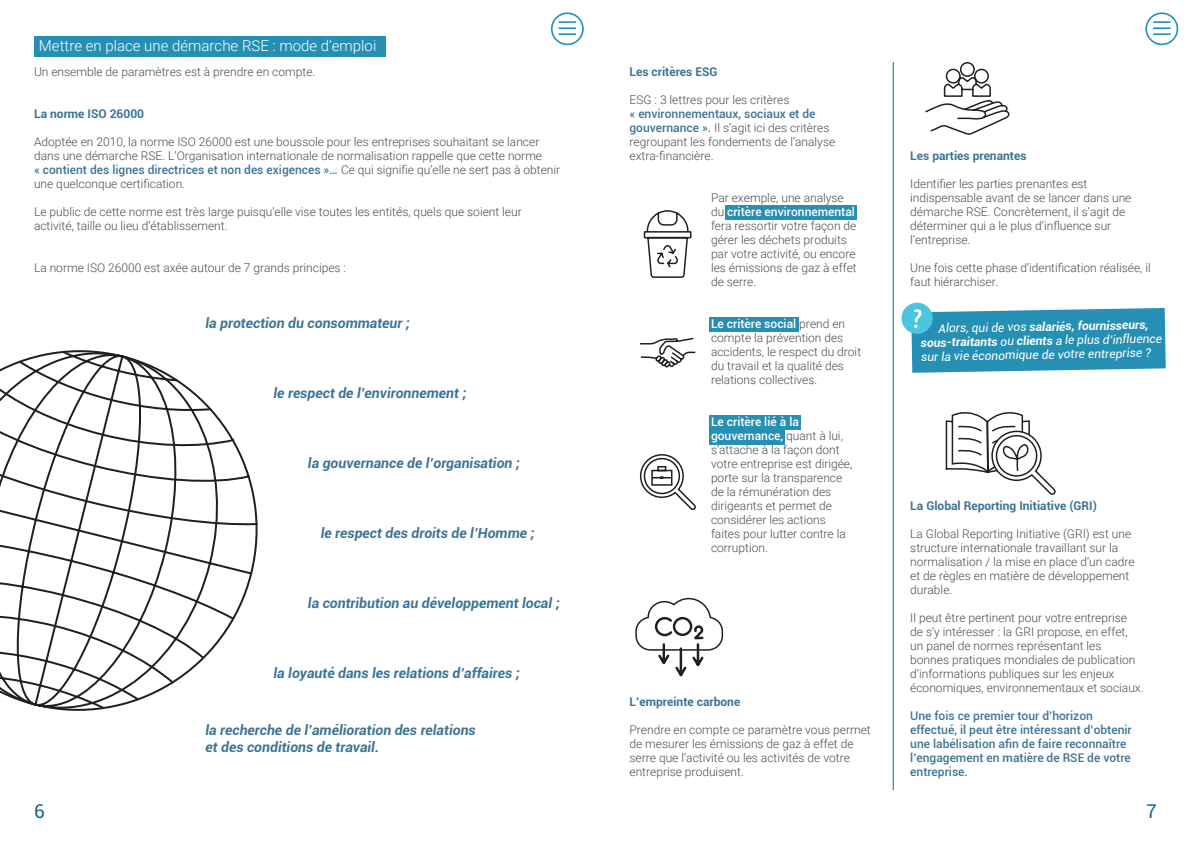
<style>
.page{position:relative;width:1191px;height:842px;background:#fff}
.page>*{position:absolute;margin:0;border:0;box-sizing:border-box;transform-origin:0 0}
.t1{font:19px "Roboto";color:#166587}
.Edito{font:300 15px "Roboto";color:#fff}
.Edito-2{font:italic 700 14px/16.8px "Roboto";color:#3d7494}
.Edito-3{font:300 12px/14px "Roboto";color:#4b4c4d}
.Edito-4{font:500 12px/14px "Roboto";color:#3d7494}
.Edito-5{font:700 12px "Roboto";color:#3d7494}
.t2{font:italic 12px/14px "Roboto";color:#fff}
.t3{font:italic 700 12px "Roboto";color:#fff}
.s1{font-weight:500;color:#3d7494}
.s2{font-weight:500;color:#fff}
.s3{font-weight:400}
.s4{font-weight:700}
</style>
<div class="page">
<div style="left:34px;top:36px;width:352px;height:20px;background:#2590b3"></div>
<div style="left:725px;top:205px;width:132px;height:15px;background:#2590b3"></div>
<div style="left:709px;top:317px;width:89px;height:15px;background:#2590b3"></div>
<div style="left:709px;top:415px;width:92px;height:14px;background:#2590b3"></div>
<div style="left:709px;top:429px;width:76px;height:15px;background:#2590b3"></div>
<svg style="left:635px;top:597px;width:89px;height:80px"></svg>
<svg style="left:643px;top:210px;width:49px;height:68px"></svg>
<svg style="left:640px;top:337px;width:56px;height:31px"></svg>
<svg style="left:639px;top:454px;width:57px;height:56px"></svg>
<svg style="left:925px;top:62px;width:85px;height:73px"></svg>
<div style="left:901px;top:303px;width:31px;height:31px;background:#4cc6e0;border-radius:50%"></div>
<svg style="left:911px;top:308px;width:254px;height:65px;background:#3599b9"></svg>
<svg style="left:945px;top:412px;width:111px;height:83px"></svg>
<svg style="left:0;top:350px;width:253px;height:361px"></svg>
<hr style="left:892px;top:62px;width:1px;height:728px;background:#166587">
<svg style="left:1153px;top:21px;width:17px;height:14px"></svg>
<div style="left:1145px;top:12px;width:33px;height:33px;border:2px solid #2590b3;border-radius:50%"></div>
<svg style="left:558px;top:21px;width:18px;height:14px"></svg>
<div style="left:551px;top:12px;width:33px;height:33px;border:2px solid #2590b3;border-radius:50%"></div>
<p class="Edito" style="left:39px;top:35px;width:339px">Mettre en place une démarche RSE : mode d’emploi</p>
<p class="Edito-3" style="left:34px;top:64px;width:283px">Un ensemble de paramètres est à prendre en compte.</p>
<p class="Edito-5" style="left:34px;top:105px;width:112px">La norme ISO 26000</p>
<p class="Edito-3" style="left:34px;top:134px;width:527px">Adoptée en 2010, la norme ISO 26000 est une boussole pour les entreprises souhaitant se lancer dans une démarche RSE. L’Organisation internationale de normalisation rappelle que cette norme<br><span class="s1">« contient des lignes directrices et non des exigences »…</span> Ce qui signifie qu’elle ne sert pas à obtenir une quelconque certification.</p>
<p class="Edito-3" style="left:34px;top:204px;width:489px">Le public de cette norme est très large puisqu’elle vise toutes les entités, quels que soient leur activité, taille ou lieu d’établissement.</p>
<p class="Edito-3" style="left:34px;top:260px;width:313px">La norme ISO 26000 est axée autour de 7 grands principes :</p>
<p class="Edito-2" style="left:205px;top:314px;width:206px">la protection du consommateur ;</p>
<p class="Edito-2" style="left:273px;top:384px;width:194px">le respect de l’environnement ;</p>
<p class="Edito-2" style="left:308px;top:454px;width:213px">la gouvernance de l’organisation ;</p>
<p class="Edito-2" style="left:321px;top:524px;width:215px">le respect des droits de l’Homme ;</p>
<p class="Edito-2" style="left:308px;top:594px;width:253px">la contribution au développement local ;</p>
<p class="Edito-2" style="left:273px;top:664px;width:248px">la loyauté dans les relations d’affaires ;</p>
<p class="Edito-2" style="left:205px;top:721px;width:272px">la recherche de l’amélioration des relations et des conditions de travail.</p>
<p class="Edito-5" style="left:629px;top:63px;width:89px">Les critères ESG</p>
<p class="Edito-3" style="left:629px;top:92px;width:161px">ESG : 3 lettres pour les critères</p>
<p class="Edito-3" style="left:629px;top:106px;width:207px"><span class="s1">« environnementaux, sociaux et de gouvernance ».</span> Il s’agit ici des critères regroupant les fondements de l’analyse</p>
<p class="Edito-3" style="left:629px;top:148px;width:86px">extra-financière.</p>
<p class="Edito-3" style="left:711px;top:190px;width:147px">Par exemple, une analyse du <span class="s2">critère environnemental </span>fera ressortir votre façon de gérer les déchets produits par votre activité, ou encore les émissions de gaz à effet de serre.</p>
<p class="Edito-3" style="left:711px;top:316px;width:152px"><span class="s2">Le critère social</span> prend en compte la prévention des accidents, le respect du droit du travail et la qualité des relations collectives.</p>
<p class="Edito-3" style="left:711px;top:414px;width:143px"><span class="s2">Le critère lié à la gouvernance,</span> quant à lui, s’attache à la façon dont votre entreprise est dirigée, porte sur la transparence de la rémunération des dirigeants et permet de considérer les actions faites pour lutter contre la corruption.</p>
<p class="Edito-5" style="left:629px;top:693px;width:112px">L’empreinte carbone</p>
<p class="Edito-3" style="left:629px;top:722px;width:243px">Prendre en compte ce paramètre vous permet de mesurer les émissions de gaz à effet de serre que l’activité ou les activités de votre entreprise produisent.</p>
<p class="Edito-5" style="left:910px;top:147px;width:118px">Les parties prenantes</p>
<p class="Edito-3" style="left:910px;top:176px;width:223px">Identifier les parties prenantes est indispensable avant de se lancer dans une démarche RSE. Concrètement, il s’agit de déterminer qui a le plus d’influence sur l’entreprise.</p>
<p class="Edito-3" style="left:910px;top:260px;width:242px">Une fois cette phase d’identification réalisée, il faut hiérarchiser.</p>
<p class="t3" style="left:938px;top:320px;width:212px;rotate:-1deg"><span class="s3">Alors, qui de vos</span> salariés, fournisseurs,</p>
<p class="t2" style="left:920px;top:335px;width:243px;rotate:-1deg"><span class="s4">sous-traitants</span> ou <span class="s4">clients</span> a le plus d’influence sur la vie économique de votre entreprise ?</p>
<p class="Edito-5" style="left:910px;top:497px;width:188px">La Global Reporting Initiative (GRI)</p>
<p class="Edito-3" style="left:910px;top:526px;width:226px">La Global Reporting Initiative (GRI) est une structure internationale travaillant sur la normalisation / la mise en place d’un cadre et de règles en matière de développement durable.</p>
<p class="Edito-3" style="left:910px;top:610px;width:235px">Il peut être pertinent pour votre entreprise<br>de s’y intéresser : la GRI propose, en effet, un panel de normes représentant les<br>bonnes pratiques mondiales de publication d’informations publiques sur les enjeux économiques, environnementaux et sociaux.</p>
<p class="Edito-4" style="left:910px;top:708px;width:223px">Une fois ce premier tour d’horizon effectué, il peut être intéressant d’obtenir une labélisation afin de faire reconnaître l’engagement en matière de RSE de votre entreprise.</p>
<p class="t1" style="left:34px;top:798px;width:12px">6</p>
<p class="t1" style="left:1146px;top:798px;width:12px">7</p>
</div>
